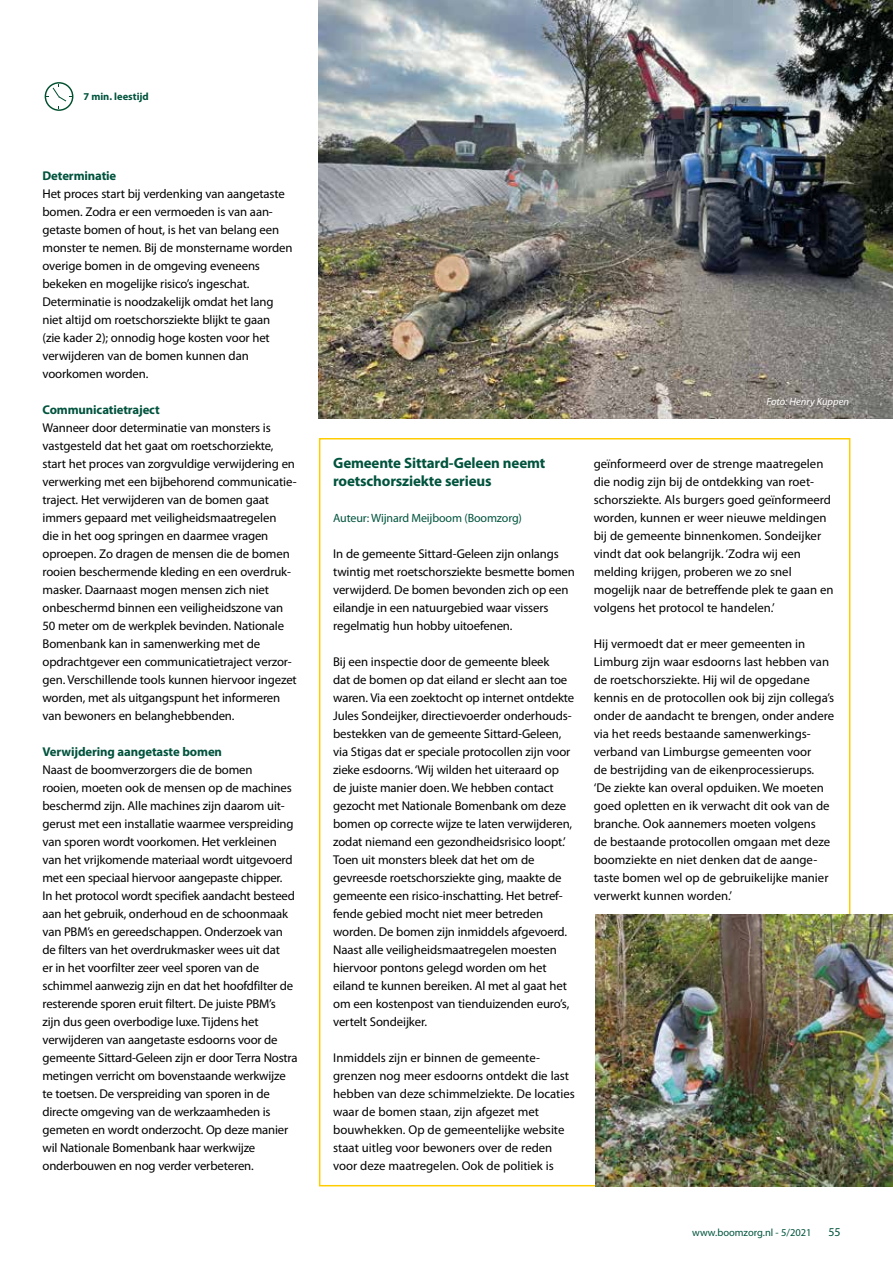
<style>
.page{position:relative;width:893px;height:1263px;background:#fff}
.page>*{position:absolute;margin:0;border:0;box-sizing:border-box;transform-origin:0 0}
.t1{font:700 15px/18px "Myriad Pro";letter-spacing:-.01em;color:#00533d}
.t2{font:12.75px/18px "Myriad Pro";letter-spacing:-.01em;color:#000}
.t3{font:700 12.75px "Myriad Pro";letter-spacing:-.01em;color:#00533d}
.t4{font:12px "Myriad Pro";letter-spacing:-.01em;color:#00533d}
.t5{font:10.5px "Myriad Pro";color:#00533d}
.t6{font:italic 10.5px "Myriad Pro";color:#fff}
.t7{font:700 10.5px "Myriad Pro";color:#00533d}
</style>
<div class="page">
<img style="left:319px;top:0;width:574px;height:418px">
<img style="left:595px;top:914px;width:298px;height:272px">
<svg style="left:45px;top:82px;width:28px;height:29px"></svg>
<p class="t7" style="left:83px;top:90px;width:67px">7 min. leestijd</p>
<p class="t3" style="left:43px;top:167px;width:75px">Determinatie</p>
<p class="t2" style="left:43px;top:185px;width:251px">Het proces start bij verdenking van aangetaste bomen. Zodra er een vermoeden is van aan&shy;getaste bomen of hout, is het van belang een monster te nemen. Bij de monstername worden overige bomen in de omgeving eveneens bekeken en mogelijke risico’s ingeschat.<br>Determinatie is noodzakelijk omdat het lang niet altijd om roetschorsziekte blijkt te gaan<br>(zie kader 2); onnodig hoge kosten voor het verwijderen van de bomen kunnen dan voorkomen worden.</p>
<p class="t3" style="left:43px;top:401px;width:119px">Communicatietraject</p>
<p class="t2" style="left:43px;top:419px;width:256px">Wanneer door determinatie van monsters is vastgesteld dat het gaat om roetschorziekte, start het proces van zorgvuldige verwijdering en verwerking met een bijbehorend communicatie&shy;traject. Het verwijderen van de bomen gaat immers gepaard met veiligheidsmaatregelen<br>die in het oog springen en daarmee vragen oproepen. Zo dragen de mensen die de bomen rooien beschermende kleding en een overdruk&shy;masker. Daarnaast mogen mensen zich niet onbeschermd binnen een veiligheidszone van 50 meter om de werkplek bevinden. Nationale Bomenbank kan in samenwerking met de opdrachtgever een communicatietraject verzor&shy;gen. Verschillende tools kunnen hiervoor ingezet worden, met als uitgangspunt het informeren van bewoners en belanghebbenden.</p>
<p class="t3" style="left:43px;top:743px;width:181px">Verwijdering aangetaste bomen</p>
<p class="t2" style="left:43px;top:761px;width:257px">Naast de boomverzorgers die de bomen<br>rooien, moeten ook de mensen op de machines beschermd zijn. Alle machines zijn daarom uit&shy;gerust met een installatie waarmee verspreiding van sporen wordt voorkomen. Het verkleinen van het vrijkomende materiaal wordt uitgevoerd met een speciaal hiervoor aangepaste chipper.<br>In het protocol wordt specifiek aandacht besteed aan het gebruik, onderhoud en de schoonmaak van PBM’s en gereedschappen. Onderzoek van de filters van het overdrukmasker wees uit dat<br>er in het voorfilter zeer veel sporen van de schimmel aanwezig zijn en dat het hoofdfilter de resterende sporen eruit filtert. De juiste PBM’s<br>zijn dus geen overbodige luxe. Tijdens het verwijderen van aangetaste esdoorns voor de gemeente Sittard-Geleen zijn er door Terra Nostra metingen verricht om bovenstaande werkwijze te toetsen. De verspreiding van sporen in de directe omgeving van de werkzaamheden is gemeten en wordt onderzocht. Op deze manier wil Nationale Bomenbank haar werkwijze onderbouwen en nog verder verbeteren.</p>
<p class="t6" style="left:766px;top:395px;width:84px">Foto: Henry Kuppen</p>
<p class="t1" style="left:333px;top:453px;width:214px">Gemeente Sittard-Geleen neemt roetschorsziekte serieus</p>
<p class="t4" style="left:333px;top:511px;width:190px">Auteur: Wijnard Meijboom (Boomzorg)</p>
<p class="t2" style="left:333px;top:545px;width:243px">In de gemeente Sittard-Geleen zijn onlangs twintig met roetschorsziekte besmette bomen verwijderd. De bomen bevonden zich op een eilandje in een natuurgebied waar vissers regelmatig hun hobby uitoefenen.</p>
<p class="t2" style="left:333px;top:653px;width:243px">Bij een inspectie door de gemeente bleek<br>dat de bomen op dat eiland er slecht aan toe waren. Via een zoektocht op internet ontdekte Jules Sondeijker, directievoerder onderhouds&shy;bestekken van de gemeente Sittard-Geleen, via Stigas dat er speciale protocollen zijn voor zieke esdoorns. ‘Wij wilden het uiteraard op de juiste manier doen. We hebben contact gezocht met Nationale Bomenbank om deze bomen op correcte wijze te laten verwijderen, zodat niemand een gezondheidsrisico loopt.’ Toen uit monsters bleek dat het om de gevreesde roetschorsziekte ging, maakte de gemeente een risico-inschatting. Het betref&shy;fende gebied mocht niet meer betreden worden. De bomen zijn inmiddels afgevoerd.<br>Naast alle veiligheidsmaatregelen moesten hiervoor pontons gelegd worden om het eiland te kunnen bereiken. Al met al gaat het om een kostenpost van tienduizenden euro’s, vertelt Sondeijker.</p>
<p class="t2" style="left:333px;top:1049px;width:243px">Inmiddels zijn er binnen de gemeente&shy;grenzen nog meer esdoorns ontdekt die last hebben van deze schimmelziekte. De locaties waar de bomen staan, zijn afgezet met bouwhekken. Op de gemeentelijke website staat uitleg voor bewoners over de reden voor deze maatregelen. Ook de politiek is</p>
<p class="t2" style="left:594px;top:455px;width:241px">geïnformeerd over de strenge maatregelen die nodig zijn bij de ontdekking van roet&shy;schorsziekte. Als burgers goed geïnformeerd worden, kunnen er weer nieuwe meldingen bij de gemeente binnenkomen. Sondeijker vindt dat ook belangrijk. ‘Zodra wij een melding krijgen, proberen we zo snel mogelijk naar de betreffende plek te gaan en volgens het protocol te handelen.’</p>
<p class="t2" style="left:594px;top:635px;width:242px">Hij vermoedt dat er meer gemeenten in Limburg zijn waar esdoorns last hebben van de roetschorsziekte. Hij wil de opgedane kennis en de protocollen ook bij zijn collega’s onder de aandacht te brengen, onder andere via het reeds bestaande samenwerkings&shy;verband van Limburgse gemeenten voor<br>de bestrijding van de eikenprocessierups. ‘De ziekte kan overal opduiken. We moeten goed opletten en ik verwacht dit ook van de branche. Ook aannemers moeten volgens<br>de bestaande protocollen omgaan met deze boomziekte en niet denken dat de aange&shy;taste bomen wel op de gebruikelijke manier verwerkt kunnen worden.’</p>
<p class="t5" style="left:692px;top:1226px;width:121px">www.boomzorg.nl - 5/2021</p>
<p class="t4" style="left:828px;top:1224px;width:14px">55</p>
</div>
